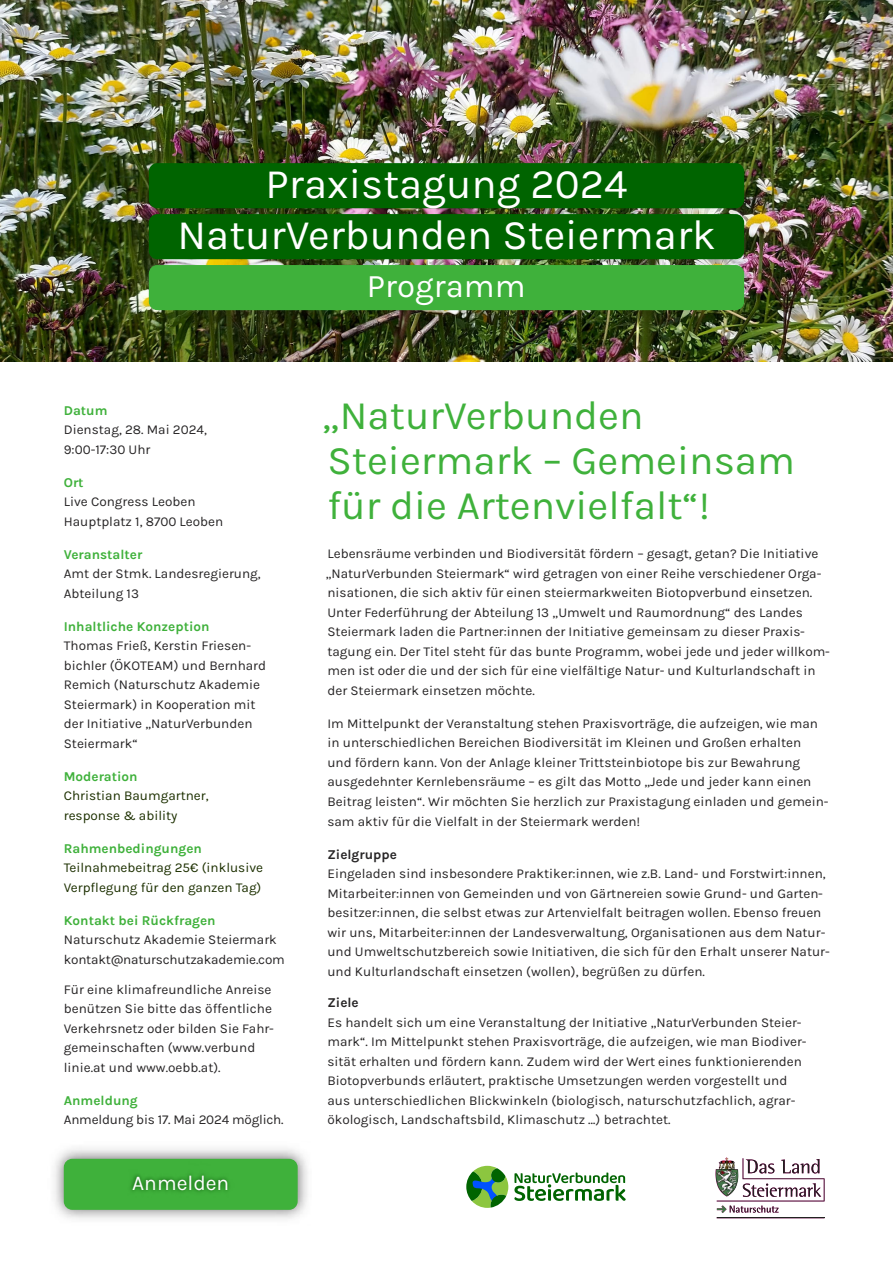
<style>
.page{position:relative;width:893px;height:1263px;background:#fff}
.page>*{position:absolute;margin:0;border:0;box-sizing:border-box;transform-origin:0 0}
.t1{font:42px "Karla";color:#fff}
.t2{font:40.5px/45px "Karla";color:#3fb13b}
.t3{font:33px "Karla";color:#fff}
.t4{font:21px "Karla";color:#fff}
.t5{font:13.5px/19.5px "Karla";color:#272526}
.t6{font:700 13.5px "Karla";color:#3fb13b}
.t7{font:13.5px/19.5px "Karla";color:#1d3000}
.t8{font:700 13.5px "Karla";color:#272526}
</style>
<div class="page">
<img style="left:0;top:0;width:893px;height:361px">
<div style="left:149px;top:163px;width:595px;height:45px;background:#006400;border-radius:9px"></div>
<div style="left:149px;top:214px;width:595px;height:45px;background:#006400;border-radius:9px"></div>
<div style="left:149px;top:265px;width:595px;height:45px;background:#3fb13b;border-radius:9px"></div>
<svg style="left:514px;top:1172px;width:112px;height:29px"></svg>
<svg style="left:466px;top:1166px;width:42px;height:42px"></svg>
<svg style="left:491px;top:1168px;width:14px;height:14px"></svg>
<svg style="left:716px;top:1158px;width:108px;height:55px"></svg>
<hr style="left:717px;top:1217px;width:107px;height:1px;background:#222221">
<img style="left:715px;top:1157px;width:23px;height:40px">
<img style="left:54px;top:1148px;width:254px;height:71px">
<div style="left:64px;top:1159px;width:234px;height:51px;background:#3fb13b;border-radius:9px"></div>
<img style="left:55px;top:1161px;width:251px;height:51px">
<p class="t1" style="left:266px;top:159px;width:364px">Praxistagung 2024</p>
<p class="t1" style="left:177px;top:210px;width:540px">NaturVerbunden Steiermark</p>
<p class="t3" style="left:367px;top:266px;width:160px">Programm</p>
<p class="t6" style="left:64px;top:402px;width:45px">Datum</p>
<p class="t5" style="left:64px;top:420px;width:145px">Dienstag, 28. Mai 2024,</p>
<p class="t5" style="left:64px;top:439px;width:88px">9:00-17:30 Uhr</p>
<p class="t6" style="left:64px;top:474px;width:21px">Ort</p>
<p class="t5" style="left:64px;top:492px;width:133px">Live Congress Leoben</p>
<p class="t5" style="left:64px;top:511px;width:161px">Hauptplatz 1, 8700 Leoben</p>
<p class="t6" style="left:64px;top:546px;width:80px">Veranstalter</p>
<p class="t5" style="left:64px;top:564px;width:198px">Amt der Stmk. Landesregierung,<br>Abteilung 13</p>
<p class="t6" style="left:64px;top:618px;width:147px">Inhaltliche Konzeption</p>
<p class="t5" style="left:64px;top:636px;width:189px">Thomas Frieß, Kerstin Friesen-</p>
<p class="t5" style="left:64px;top:655px;width:204px">bichler (ÖKOTEAM) und Bernhard</p>
<p class="t5" style="left:64px;top:675px;width:198px">Remich (Naturschutz Akademie<br>Steiermark) in Kooperation mit</p>
<p class="t5" style="left:64px;top:714px;width:190px">der Initiative „NaturVerbunden<br>Steiermark“</p>
<p class="t6" style="left:64px;top:768px;width:75px">Moderation</p>
<p class="t7" style="left:64px;top:786px;width:146px">Christian Baumgartner,</p>
<p class="t7" style="left:64px;top:805px;width:115px">response &amp; ability</p>
<p class="t6" style="left:64px;top:840px;width:140px">Rahmenbedingungen</p>
<p class="t7" style="left:64px;top:858px;width:201px">Teilnahmebeitrag 25€ (inklusive<br>Verpflegung für den ganzen Tag)</p>
<p class="t6" style="left:64px;top:912px;width:153px">Kontakt bei Rückfragen</p>
<p class="t5" style="left:64px;top:930px;width:215px">Naturschutz Akademie Steiermark</p>
<p class="t5" style="left:64px;top:949px;width:223px">kontakt@naturschutzakademie.com</p>
<p class="t5" style="left:64px;top:979px;width:211px">Für eine klimafreundliche Anreise benützen Sie bitte das öffentliche Verkehrsnetz oder bilden Sie Fahr&shy;gemeinschaften (www.verbund linie.at und www.oebb.at).</p>
<p class="t6" style="left:64px;top:1092px;width:75px">Anmeldung</p>
<p class="t5" style="left:64px;top:1110px;width:221px">Anmeldung bis 17. Mai 2024 möglich.</p>
<h3 class="t4" style="left:132px;top:1171px;width:99px">Anmelden</h3>
<p class="t2" style="left:322px;top:393px;width:323px">„NaturVerbunden</p>
<p class="t2" style="left:327px;top:438px;width:469px">Steiermark – Gemeinsam für die Artenvielfalt“!</p>
<p class="t5" style="left:326px;top:544px;width:497px">Lebensräume verbinden und Biodiversität fördern – gesagt, getan? Die Initiative „NaturVerbunden Steiermark“ wird getragen von einer Reihe verschiedener Orga&shy;nisationen, die sich aktiv für einen steiermarkweiten Biotopverbund einsetzen.</p>
<p class="t5" style="left:327px;top:603px;width:504px">Unter Federführung der Abteilung 13 „Umwelt und Raumordnung“ des Landes Steiermark laden die Partner:innen der Initiative gemeinsam zu dieser Praxis&shy;tagung ein. Der Titel steht für das bunte Programm, wobei jede und jeder willkom&shy;men ist oder die und der sich für eine vielfältige Natur- und Kulturlandschaft in der Steiermark einsetzen möchte.</p>
<p class="t5" style="left:327px;top:714px;width:492px">Im Mittelpunkt der Veranstaltung stehen Praxisvorträge, die aufzeigen, wie man in unterschiedlichen Bereichen Biodiversität im Kleinen und Großen erhalten</p>
<p class="t5" style="left:327px;top:753px;width:474px">und fördern kann. Von der Anlage kleiner Trittsteinbiotope bis zur Bewahrung</p>
<p class="t5" style="left:327px;top:772px;width:502px">ausgedehnter Kernlebensräume – es gilt das Motto „Jede und jeder kann einen<br>Beitrag leisten“. Wir möchten Sie herzlich zur Praxistagung einladen und gemein&shy;sam aktiv für die Vielfalt in der Steiermark werden!</p>
<p class="t8" style="left:327px;top:846px;width:71px">Zielgruppe</p>
<p class="t5" style="left:327px;top:864px;width:504px">Eingeladen sind insbesondere Praktiker:innen, wie z.B. Land- und Forstwirt:innen, Mitarbeiter:innen von Gemeinden und von Gärtnereien sowie Grund- und Garten&shy;besitzer:innen, die selbst etwas zur Artenvielfalt beitragen wollen. Ebenso freuen wir uns, Mitarbeiter:innen der Landesverwaltung, Organisationen aus dem Natur&shy;und Umweltschutzbereich sowie Initiativen, die sich für den Erhalt unserer Natur&shy;und Kulturlandschaft einsetzen (wollen), begrüßen zu dürfen.</p>
<p class="t8" style="left:327px;top:995px;width:33px">Ziele</p>
<p class="t5" style="left:327px;top:1012px;width:480px">Es handelt sich um eine Veranstaltung der Initiative „NaturVerbunden Steier&shy;mark“. Im Mittelpunkt stehen Praxisvorträge, die aufzeigen, wie man Biodiver&shy;sität erhalten und fördern kann. Zudem wird der Wert eines funktionierenden Biotopverbunds erläutert, praktische Umsetzungen werden vorgestellt und</p>
<p class="t5" style="left:327px;top:1090px;width:470px">aus unterschiedlichen Blickwinkeln (biologisch, naturschutzfachlich, agrar-</p>
<p class="t5" style="left:327px;top:1110px;width:345px">ökologisch, Landschaftsbild, Klimaschutz …) betrachtet.</p>
</div>
